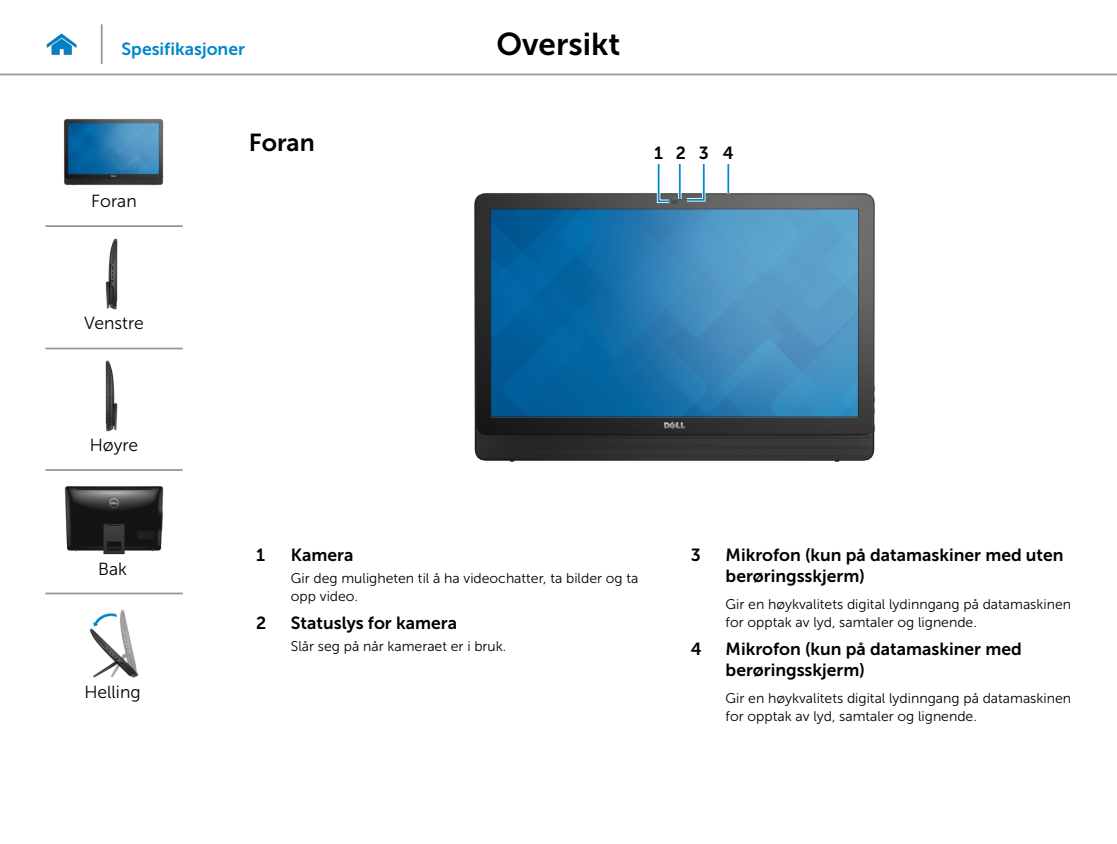
<style>
.page{position:relative;width:1117px;height:844px;background:#fff}
.page>*{position:absolute;margin:0;border:0;box-sizing:border-box;transform-origin:0 0}
.t1{font:31.5px "Museo Sans For Dell 700";color:#000}
.Head2{font:24.5px "Museo Sans For Dell 700";color:#000}
.Callout_Head{font:17.5px/21px "Museo Sans For Dell 700";color:#000}
.t2{font:17.5px "Museo Sans For Dell 300";color:#000}
.Hyperlink{font:17.5px "Museo Sans For Dell 700";color:#0087cc}
.Callout-L{font:17.5px "Museo Sans For Dell 700";color:#000}
.Callout_Head-2{font:14px/17.5px "Museo Sans For Dell 300";color:#000}
.Callout_description{font:14px/17.5px "Museo Sans For Dell 300";color:#000}
</style>
<div class="page">
<hr style="left:0;top:74px;width:1116px;height:1px;background:#939598">
<img style="left:46px;top:33px;width:31px;height:23px">
<img style="left:474px;top:193px;width:401px;height:269px">
<svg style="left:683px;top:164px;width:24px;height:39px"></svg>
<svg style="left:655px;top:164px;width:17px;height:41px"></svg>
<svg style="left:729px;top:164px;width:1px;height:29px"></svg>
<hr style="left:727px;top:164px;width:2px;height:29px;background:#0087cc">
<hr style="left:678px;top:164px;width:3px;height:35px;background:#fff">
<hr style="left:678px;top:164px;width:2px;height:35px;background:#0087cc">
<hr style="left:101px;top:24px;width:2px;height:40px;background:#939598">
<img style="left:64px;top:119px;width:99px;height:66px">
<img style="left:106px;top:238px;width:12px;height:71px">
<img style="left:106px;top:361px;width:12px;height:70px">
<img style="left:64px;top:486px;width:100px;height:68px">
<img style="left:90px;top:610px;width:48px;height:67px">
<hr style="left:45px;top:225px;width:138px;height:2px;background:#939598">
<hr style="left:45px;top:347px;width:138px;height:2px;background:#939598">
<hr style="left:45px;top:469px;width:138px;height:1px;background:#939598">
<hr style="left:45px;top:592px;width:138px;height:2px;background:#939598">
<p class="Hyperlink" style="left:122px;top:39px;width:125px">Spesifikasjoner</p>
<h1 class="t1" style="left:496px;top:26px;width:125px">Oversikt</h1>
<p class="t2" style="left:91px;top:191px;width:47px">Foran</p>
<p class="Head2" style="left:249px;top:128px;width:68px">Foran</p>
<p class="Callout-L" style="left:654px;top:143px;width:10px">1</p>
<p class="Callout-L" style="left:675px;top:143px;width:12px">2</p>
<p class="Callout-L" style="left:698px;top:143px;width:12px">3</p>
<p class="Callout-L" style="left:722px;top:143px;width:12px">4</p>
<p class="t2" style="left:84px;top:313px;width:61px">Venstre</p>
<p class="t2" style="left:90px;top:436px;width:50px">Høyre</p>
<p class="t2" style="left:98px;top:559px;width:30px">Bak</p>
<p class="t2" style="left:84px;top:682px;width:58px">Helling</p>
<p class="Callout_Head" style="left:256px;top:544px;width:10px">1</p>
<p class="Callout_Head" style="left:291px;top:544px;width:64px">Kamera</p>
<p class="Callout_description" style="left:291px;top:569px;width:349px">Gir deg muligheten til å ha videochatter, ta bilder og ta opp video.</p>
<p class="Callout_Head" style="left:256px;top:612px;width:12px">2</p>
<p class="Callout_Head" style="left:291px;top:612px;width:168px">Statuslys for kamera</p>
<p class="Callout_description" style="left:291px;top:637px;width:217px">Slår seg på når kameraet er i bruk.</p>
<p class="Callout_Head" style="left:690px;top:544px;width:12px">3</p>
<p class="Callout_Head" style="left:725px;top:544px;width:339px">Mikrofon (kun på datamaskiner med uten berøringsskjerm)</p>
<p class="Callout_Head-2" style="left:725px;top:595px;width:347px">Gir en høykvalitets digital lydinngang på datamaskinen for opptak av lyd, samtaler og lignende.</p>
<p class="Callout_Head" style="left:690px;top:638px;width:12px">4</p>
<p class="Callout_Head" style="left:725px;top:638px;width:297px">Mikrofon (kun på datamaskiner med berøringsskjerm)</p>
<p class="Callout_Head-2" style="left:725px;top:689px;width:347px">Gir en høykvalitets digital lydinngang på datamaskinen for opptak av lyd, samtaler og lignende.</p>
</div>
